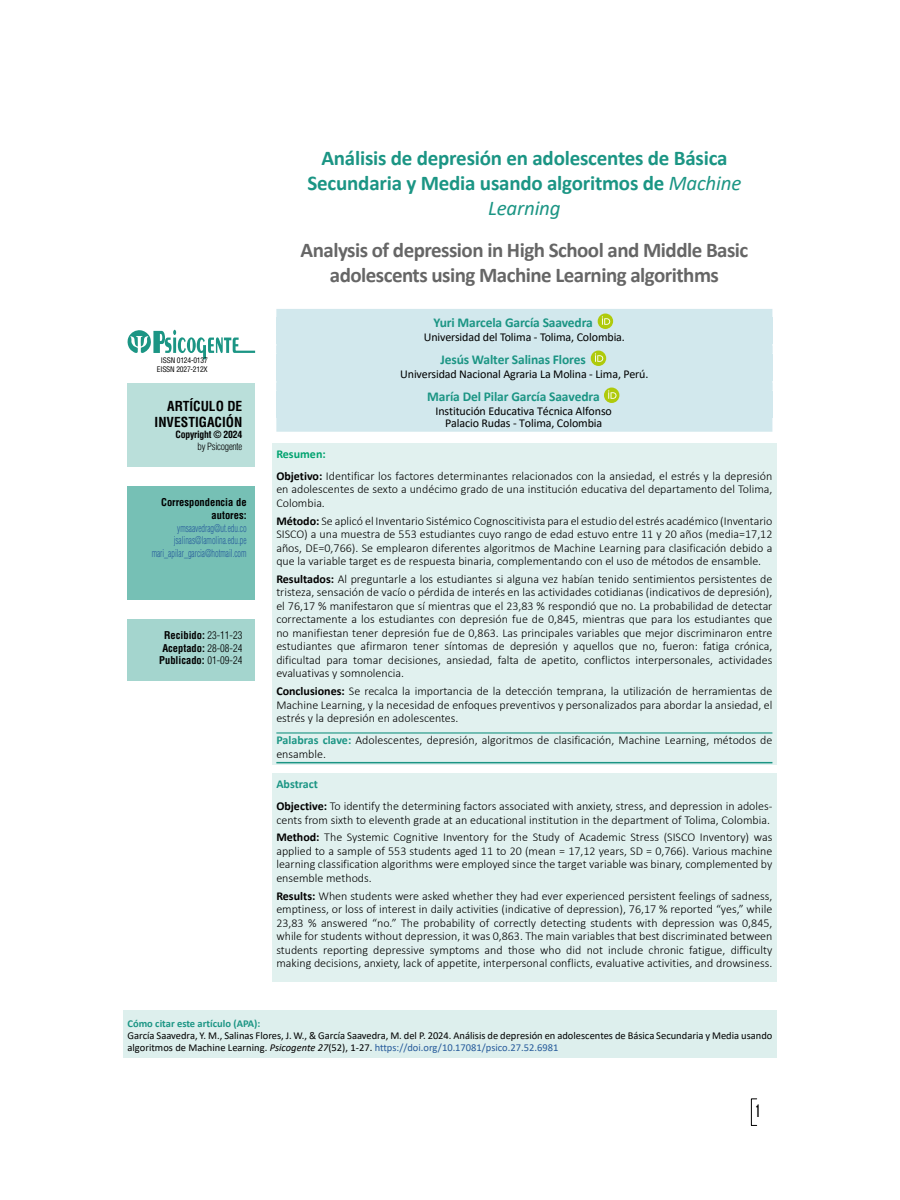
<style>
.page{position:relative;width:900px;height:1200px;background:#fff}
.page>*{position:absolute;margin:0;border:0;box-sizing:border-box;transform-origin:0 0}
.t1{font:700 21px/25.2px "Calibri";letter-spacing:-.01em;color:#1b9584;text-align:center}
.t2{font:700 21px/25.2px "Calibri";letter-spacing:-.025em;color:#666;text-align:center}
.t3{font:700 18px "Bebas Neue";color:#000;scale:.67 1}
.t4{font:700 13.5px "Calibri";letter-spacing:-.01em;color:#1b9584}
.t5{font:700 condensed 13.5px/16.2px "Helvetica LT Std";color:#000;text-align:right}
.t6{font:300 12px/13.5px "Calibri";color:#000}
.t7{font:12px/12.8px "Calibri";letter-spacing:-.01em;color:#000;text-align:center}
.t8{font:10.5px/12px "Calibri";color:#000}
.t9{font:700 condensed 10.5px/12.6px "Helvetica LT Std";color:#000;text-align:center}
.t10{font:300 condensed 10.5px/12.6px "Helvetica LT Std";color:#265b9b;text-align:right;scale:.77 1}
.t11{font:700 10.5px "Calibri";color:#1b9584}
.t12{font:700 condensed 9.75px "Helvetica LT Std";letter-spacing:-.025em;color:#000}
.t13{font:300 condensed 9.75px "Helvetica LT Std";letter-spacing:-.025em;color:#000}
.t14{font:condensed 7.5px/9px "Helvetica LT Std";letter-spacing:-.025em;color:#000;text-align:center}
.s1{font-weight:300}
.s2{font-weight:400;font-style:italic}
.s3{font-weight:700;color:#00a36f}
.s4{font-weight:700}
.s5{font-weight:700;color:#1b9584}
.s6{font-style:italic}
.s7{color:#265b9b}
</style>
<div class="page">
<svg style="left:127px;top:330px;width:128px;height:29px"></svg>
<div style="left:751px;top:1098px;width:6px;height:28px;border:1px solid #000"></div>
<div style="left:128px;top:619px;width:127px;height:61px;background:#a4d5ce"></div>
<div style="left:128px;top:486px;width:127px;height:114px;background:#76c0b5"></div>
<div style="left:128px;top:384px;width:127px;height:83px;background:#badfda"></div>
<div style="left:123px;top:1011px;width:654px;height:47px;background:#ddefed"></div>
<div style="left:276px;top:309px;width:496px;height:22px;background:#d2e8ed"></div>
<div style="left:276px;top:328px;width:496px;height:25px;background:#d2e8ed"></div>
<div style="left:276px;top:346px;width:496px;height:22px;background:#d2e8ed"></div>
<div style="left:276px;top:365px;width:496px;height:25px;background:#d2e8ed"></div>
<div style="left:276px;top:383px;width:496px;height:22px;background:#d2e8ed"></div>
<div style="left:276px;top:403px;width:496px;height:28px;background:#d2e8ed"></div>
<div style="left:272px;top:443px;width:505px;height:26px;background:#e1f1ef"></div>
<div style="left:272px;top:465px;width:505px;height:62px;background:#e1f1ef"></div>
<div style="left:272px;top:510px;width:505px;height:75px;background:#e1f1ef"></div>
<div style="left:272px;top:568px;width:505px;height:129px;background:#e1f1ef"></div>
<div style="left:272px;top:680px;width:505px;height:62px;background:#e1f1ef"></div>
<div style="left:272px;top:731px;width:505px;height:34px;background:#e1f1ef"></div>
<hr style="left:276px;top:732px;width:496px;height:2px;background:#1b9584">
<hr style="left:276px;top:762px;width:496px;height:1px;background:#1b9584">
<div style="left:272px;top:773px;width:505px;height:27px;background:#e1f1ef"></div>
<div style="left:272px;top:795px;width:505px;height:44px;background:#e1f1ef"></div>
<div style="left:272px;top:826px;width:505px;height:71px;background:#e1f1ef"></div>
<div style="left:272px;top:885px;width:505px;height:97px;background:#e1f1ef"></div>
<div style="left:598px;top:314px;width:15px;height:15px;background:#afca0b;border-radius:50%"></div>
<svg style="left:602px;top:316px;width:8px;height:9px"></svg>
<div style="left:591px;top:351px;width:15px;height:15px;background:#afca0b;border-radius:50%"></div>
<svg style="left:595px;top:353px;width:8px;height:9px"></svg>
<div style="left:604px;top:388px;width:15px;height:15px;background:#afca0b;border-radius:50%"></div>
<svg style="left:608px;top:390px;width:8px;height:9px"></svg>
<p class="t14" style="left:157px;top:356px;width:52px">ISSN 0124-0137<br>EISSN 2027-212X</p>
<p class="t5" style="left:155px;top:397px;width:89px">ARTÍCULO DE<br>INVESTIGACIÓN</p>
<p class="t12" style="left:176px;top:429px;width:68px">Copyright © 2024</p>
<p class="t13" style="left:198px;top:440px;width:46px">by Psicogente</p>
<p class="t9" style="left:161px;top:496px;width:87px;text-align:right">Correspondencia de autores:</p>
<p class="t10" style="left:152px;top:521px;width:125px">ymsaavedrag@ut.edu.co jsalinas@lamolina.edu.pe mari_apilar_garcia@hotmail.com</p>
<p class="t9" style="left:159px;top:629px;width:85px">Recibido: <span class="s1">23-11-23<br></span>Aceptado: <span class="s1">28-08-24<br></span>Publicado: <span class="s1">01-09-24</span></p>
<h1 class="t1" style="left:308px;top:145px;width:435px">Análisis de depresión en adolescentes de Básica<br>Secundaria y Media usando algoritmos de <span class="s2">Machine<br>Learning</span></h1>
<h1 class="t2" style="left:301px;top:237px;width:449px">Analysis of depression in High School and Middle Basic adolescents using Machine Learning algorithms</h1>
<p class="t4" style="left:434px;top:313px;width:161px">Yuri Marcela García Saavedra</p>
<p class="t7" style="left:424px;top:330px;width:203px">Universidad del Tolima - Tolima, Colombia.</p>
<p class="t4" style="left:440px;top:350px;width:147px">Jesús Walter Salinas Flores</p>
<p class="t7" style="left:400px;top:367px;width:250px">Universidad Nacional Agraria La Molina - Lima, Perú.</p>
<p class="t4" style="left:427px;top:387px;width:174px">María Del Pilar García Saavedra</p>
<p class="t7" style="left:436px;top:404px;width:178px">Institución Educativa Técnica Alfonso<br>Palacio Rudas - Tolima, Colombia</p>
<p class="t6" style="left:276px;top:443px;width:498px;line-height:22px"><span class="s3">Resumen:<br></span><span class="s4">Objetivo:</span> Identificar los factores determinantes relacionados con la ansiedad, el estrés y la depresión</p>
<p class="t6" style="left:276px;top:483px;width:498px">en adolescentes de sexto a undécimo grado de una institución educativa del departamento del Tolima,<br>Colombia.</p>
<p class="t6" style="left:276px;top:514px;width:498px;text-align:justify"><span class="s4">Método:</span> Se aplicó el Inventario Sistémico Cognoscitivista para el estudio del estrés académico (Inventario SISCO) a una muestra de 553 estudiantes cuyo rango de edad estuvo entre 11 y 20 años (media=17,12 años, DE=0,766). Se emplearon diferentes algoritmos de Machine Learning para clasificación debido a que la variable target es de respuesta binaria, complementando con el uso de métodos de ensamble.</p>
<p class="t6" style="left:276px;top:572px;width:498px;text-align:justify"><span class="s4">Resultados:</span> Al preguntarle a los estudiantes si alguna vez habían tenido sentimientos persistentes de tristeza, sensación de vacío o pérdida de interés en las actividades cotidianas (indicativos de depresión), el 76,17 % manifestaron que sí mientras que el 23,83 % respondió que no. La probabilidad de detectar correctamente a los estudiantes con depresión fue de 0,845, mientras que para los estudiantes que no manifiestan tener depresión fue de 0,863. Las principales variables que mejor discriminaron entre estudiantes que afirmaron tener síntomas de depresión y aquellos que no, fueron: fatiga crónica, dificultad para tomar decisiones, ansiedad, falta de apetito, conflictos interpersonales, actividades evaluativas y somnolencia.</p>
<p class="t6" style="left:276px;top:684px;width:498px;text-align:justify"><span class="s4">Conclusiones:</span> Se recalca la importancia de la detección temprana, la utilización de herramientas de Machine Learning, y la necesidad de enfoques preventivos y personalizados para abordar la ansiedad, el estrés y la depresión en adolescentes.</p>
<p class="t6" style="left:276px;top:733px;width:498px"><span class="s5">Palabras clave:</span> Adolescentes, depresión, algoritmos de clasificación, Machine Learning, métodos de ensamble.</p>
<p class="t6" style="left:276px;top:773px;width:498px;line-height:22px"><span class="s5">Abstract<br></span><span class="s4">Objective:</span> To identify the determining factors associated with anxiety, stress, and depression in adoles-</p>
<p class="t6" style="left:276px;top:811px;width:498px;line-height:17.7px">cents from sixth to eleventh grade at an educational institution in the department of Tolima, Colombia.<br><span class="s4">Method:</span> The Systemic Cognitive Inventory for the Study of Academic Stress (SISCO Inventory) was</p>
<p class="t6" style="left:276px;top:844px;width:498px;text-align:justify">applied to a sample of 553 students aged 11 to 20 (mean = 17,12 years, SD = 0,766). Various machine learning classification algorithms were employed since the target variable was binary, complemented by ensemble methods.</p>
<p class="t6" style="left:276px;top:889px;width:498px;text-align:justify"><span class="s4">Results:</span> When students were asked whether they had ever experienced persistent feelings of sadness, emptiness, or loss of interest in daily activities (indicative of depression), 76,17 % reported “yes,” while 23,83 % answered “no.” The probability of correctly detecting students with depression was 0,845, while for students without depression, it was 0,863. The main variables that best discriminated between students reporting depressive symptoms and those who did not include chronic fatigue, difficulty making decisions, anxiety, lack of appetite, interpersonal conflicts, evaluative activities, and drowsiness.</p>
<p class="t11" style="left:128px;top:1016px;width:134px">Cómo citar este artículo (APA):</p>
<p class="t8" style="left:128px;top:1029px;width:646px">García Saavedra, Y. M., Salinas Flores, J. W., &amp; García Saavedra, M. del P. 2024. Análisis de depresión en adolescentes de Básica Secundaria y Media usando algoritmos de Machine Learning. <span class="s6">Psicogente 27</span>(52), 1-27. <span class="s7">https://doi.org/10.17081/psico.27.52.6981</span></p>
<h2 class="t3" style="left:755px;top:1101px;width:9px">1</h2>
</div>
